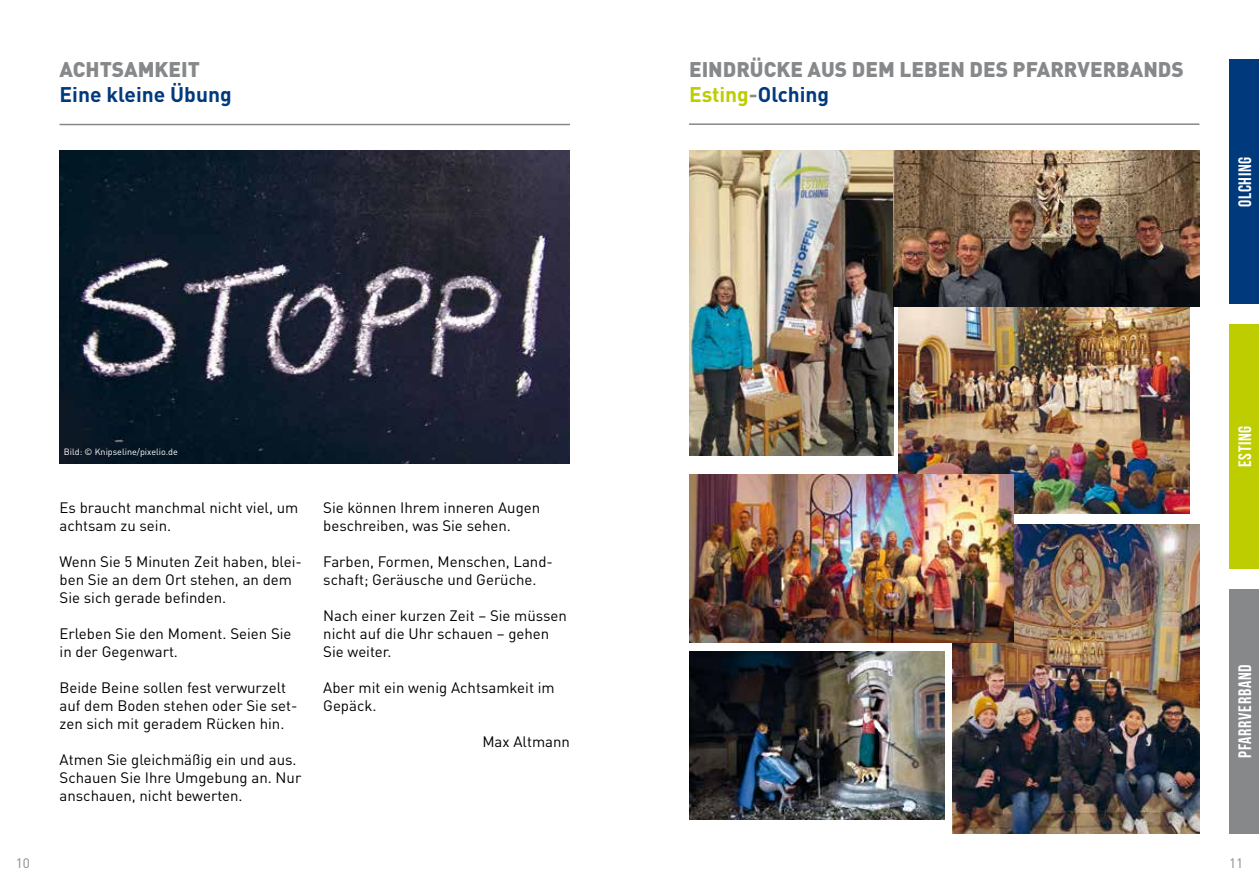
<style>
.page{position:relative;width:1259px;height:893px;background:#fff}
.page>*{position:absolute;margin:0;border:0;box-sizing:border-box;transform-origin:0 0}
.t1{font:900 21px/25.2px "DIN";color:#87888a}
.t2{font:700 21px "DIN";color:#003a7c}
.t3{font:18px "Bebas Neue";letter-spacing:.04em;color:#fff}
.t4{font:15px/18px "DIN";color:#000}
.t5{font:13.5px "DIN";color:#87888a}
.t6{font:9px "DIN";color:#fff}
.s1{font-weight:700;color:#bdcd00}
.s2{font-weight:700}
.s3{font-weight:700;color:#003a7c}
</style>
<div class="page">
<div style="left:1229px;top:589px;width:30px;height:244px;background:#87888a"></div>
<div style="left:1229px;top:324px;width:30px;height:245px;background:#bdcd00"></div>
<div style="left:1229px;top:60px;width:30px;height:244px;background:#003a7c"></div>
<hr style="left:60px;top:124px;width:510px;height:1px;background:#87888a">
<img style="left:60px;top:150px;width:510px;height:313px">
<img style="left:898px;top:307px;width:291px;height:206px">
<hr style="left:689px;top:123px;width:510px;height:2px;background:#87888a">
<img style="left:952px;top:524px;width:247px;height:309px">
<img style="left:689px;top:474px;width:324px;height:168px">
<img style="left:689px;top:150px;width:204px;height:306px">
<img style="left:689px;top:651px;width:255px;height:168px">
<img style="left:893px;top:150px;width:306px;height:157px">
<h1 class="t1" style="left:60px;top:56px;width:142px">ACHTSAMKEIT</h1>
<h1 class="t2" style="left:60px;top:80px;width:174px">Eine kleine Übung</h1>
<p class="t6" style="left:64px;top:447px;width:116px">Bild: © Knipseline/pixelio.de</p>
<p class="t4" style="left:60px;top:499px;width:240px">Es braucht manchmal nicht viel, um achtsam zu sein.</p>
<p class="t4" style="left:60px;top:553px;width:244px">Wenn Sie 5 Minuten Zeit haben, blei&shy;ben Sie an dem Ort stehen, an dem<br>Sie sich gerade befinden.</p>
<p class="t4" style="left:60px;top:625px;width:233px">Erleben Sie den Moment. Seien Sie in der Gegenwart.</p>
<p class="t4" style="left:60px;top:679px;width:239px">Beide Beine sollen fest verwurzelt auf dem Boden stehen oder Sie set&shy;zen sich mit geradem Rücken hin.</p>
<p class="t4" style="left:60px;top:751px;width:243px">Atmen Sie gleichmäßig ein und aus.<br>Schauen Sie Ihre Umgebung an. Nur anschauen, nicht bewerten.</p>
<p class="t4" style="left:323px;top:499px;width:218px">Sie können Ihrem inneren Augen beschreiben, was Sie sehen.</p>
<p class="t4" style="left:323px;top:553px;width:231px">Farben, Formen, Menschen, Land&shy;schaft; Geräusche und Gerüche.</p>
<p class="t4" style="left:323px;top:607px;width:245px">Nach einer kurzen Zeit – Sie müssen nicht auf die Uhr schauen – gehen<br>Sie weiter.</p>
<p class="t4" style="left:323px;top:679px;width:233px">Aber mit ein wenig Achtsamkeit im<br>Gepäck.</p>
<p class="t4" style="left:482px;top:733px;width:89px">Max Altmann</p>
<h1 class="t1" style="left:689px;top:56px;width:496px">EINDRÜCKE AUS DEM LEBEN DES PFARRVERBANDS<br><span class="s1">Esting</span><span class="s2">-</span><span class="s3">Olching</span></h1>
<p class="t3" style="left:1235px;top:207px;width:52px;rotate:-90deg">OLCHING</p>
<p class="t3" style="left:1235px;top:467px;width:43px;rotate:-90deg">ESTING</p>
<p class="t3" style="left:1235px;top:758px;width:95px;rotate:-90deg">PFARRVERBAND</p>
<p class="t5" style="left:16px;top:856px;width:16px">10</p>
<p class="t5" style="left:1229px;top:856px;width:16px">11</p>
</div>
